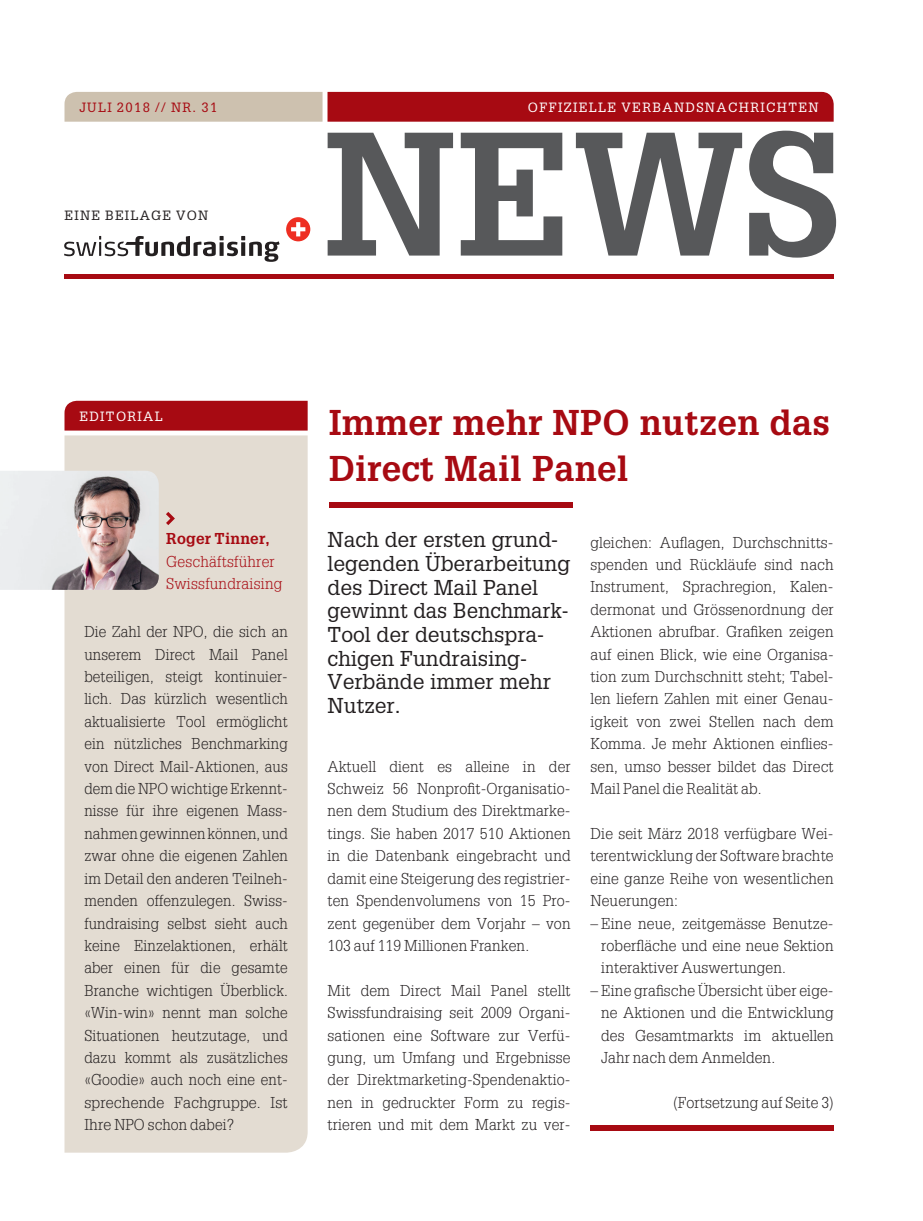
<style>
.page{position:relative;width:923px;height:1221px;background:#fff}
.page>*{position:absolute;margin:0;border:0;box-sizing:border-box;transform-origin:0 0}
.t1{font:700 171.5px "Glypha";color:#57585a}
.t2{font:700 35px/45.5px "Glypha";letter-spacing:.01em;color:#a70a12}
.t3{font:21px/23.6px "Glypha";color:#231f20}
.t4{font:300 15.4px/22.4px "Glypha";letter-spacing:.01em;color:#231f20;text-align:justify}
.Grundschrift_Blocksa{font:300 15.4px "Glypha";letter-spacing:.015em;color:#a70a12}
.Grundschrift_Blocksa-2{font:700 15.4px "Glypha";letter-spacing:.015em;color:#a70a12}
.t5{font:13.12px "Glypha";letter-spacing:.1em;color:#fff}
.t6{font:13.12px "Glypha";letter-spacing:.1em;color:#a70a12}
.t7{font:13.12px "Glypha";letter-spacing:.09em;color:#231f20}
</style>
<div class="page">
<svg style="left:64px;top:92px;width:769px;height:30px;background:#b54b4a"></svg>
<div style="left:64px;top:435px;width:244px;height:717px;background:#e3dcd2"></div>
<svg style="left:166px;top:512px;width:9px;height:13px"></svg>
<div style="left:64px;top:401px;width:244px;height:29px;background:#a70a12"></div>
<div style="left:329px;top:502px;width:243px;height:6px;background:#a70a12"></div>
<div style="left:64px;top:273px;width:769px;height:5px;background:#a70a12"></div>
<div style="left:590px;top:1124px;width:243px;height:6px;background:#a70a12"></div>
<img style="left:0;top:470px;width:159px;height:120px">
<div style="left:286px;top:217px;width:24px;height:24px;background:#ee2e22;border-radius:50%"></div>
<svg style="left:291px;top:222px;width:14px;height:14px"></svg>
<svg style="left:64px;top:236px;width:215px;height:26px"></svg>
<p class="t6" style="left:79px;top:100px;width:139px">JULI 2018 // NR. 31</p>
<p class="t5" style="left:528px;top:100px;width:292px">OFFIZIELLE VERBANDSNACHRICHTEN</p>
<p class="t7" style="left:64px;top:207px;width:145px">EINE BEILAGE VON</p>
<p class="t1" style="left:323px;top:88px;width:519px">NEWS</p>
<p class="t5" style="left:79px;top:408px;width:85px">EDITORIAL</p>
<p class="Grundschrift_Blocksa-2" style="left:166px;top:529px;width:105px">Roger Tinner,</p>
<p class="Grundschrift_Blocksa" style="left:166px;top:552px;width:110px">Geschäftsführer</p>
<p class="Grundschrift_Blocksa" style="left:166px;top:575px;width:118px">Swissfundraising</p>
<p class="t4" style="left:84px;top:620px;width:205px;text-align:left">Die Zahl der NPO, die sich an unserem Direct Mail Panel beteiligen, steigt kontinuier&shy;lich. Das kürzlich wesentlich aktualisierte Tool ermöglicht ein nützliches Benchmarking von Direct Mail-Aktionen, aus dem die NPO wichtige Erkennt&shy;nisse für ihre eigenen Mass&shy;nahmen gewinnen können, und zwar ohne die eigenen Zahlen im Detail den anderen Teilneh&shy;menden offenzulegen. Swiss&shy;fundraising selbst sieht auch keine Einzelaktionen, erhält aber einen für die gesamte<br>Branche wichtigen Überblick. «Win-win» nennt man solche<br>Situationen heutzutage, und dazu kommt als zusätzliches «Goodie» auch noch eine ent&shy;sprechende Fachgruppe. Ist<br>Ihre NPO schon dabei?</p>
<p class="t2" style="left:329px;top:399px;width:502px">Immer mehr NPO nutzen das<br>Direct Mail Panel</p>
<p class="t3" style="left:327px;top:527px;width:244px">Nach der ersten grund&shy;legenden Überarbeitung des Direct Mail Panel gewinnt das Benchmark-<br>Tool der deutschspra&shy;chigen Fundraising-<br>Verbände immer mehr<br>Nutzer.</p>
<p class="t4" style="left:327px;top:754px;width:245px;text-align:left">Aktuell dient es alleine in der Schweiz 56 Nonprofit-Organisatio&shy;nen dem Studium des Direktmarke&shy;tings. Sie haben 2017 510 Aktionen in die Datenbank eingebracht und damit eine Steigerung des registrier&shy;ten Spendenvolumens von 15 Pro&shy;zent gegenüber dem Vorjahr – von 103 auf 119 Millionen Franken.</p>
<p class="t4" style="left:327px;top:978px;width:245px;text-align:left">Mit dem Direct Mail Panel stellt Swissfundraising seit 2009 Organi&shy;sationen eine Software zur Verfü&shy;gung, um Umfang und Ergebnisse der Direktmarketing-Spendenaktio&shy;nen in gedruckter Form zu regis&shy;trieren und mit dem Markt zu ver-</p>
<p class="t4" style="left:590px;top:530px;width:245px">gleichen: Auflagen, Durchschnitts&shy;spenden und Rückläufe sind nach Instrument, Sprachregion, Kalen&shy;dermonat und Grössenordnung der Aktionen abrufbar. Grafiken zeigen auf einen Blick, wie eine Organisa&shy;tion zum Durchschnitt steht; Tabel&shy;len liefern Zahlen mit einer Genau&shy;igkeit von zwei Stellen nach dem Komma. Je mehr Aktionen einflies&shy;sen, umso besser bildet das Direct Mail Panel die Realität ab.</p>
<p class="t4" style="left:590px;top:822px;width:245px">Die seit März 2018 verfügbare Wei&shy;terentwicklung der Software brachte eine ganze Reihe von wesentlichen Neuerungen:</p>
<p class="t4" style="left:601px;top:911px;width:234px;text-indent:-11px">– Eine neue, zeitgemässe Benutze&shy;roberfläche und eine neue Sektion interaktiver Auswertungen.</p>
<p class="t4" style="left:601px;top:978px;width:234px;text-indent:-11px">– Eine grafische Übersicht über eige&shy;ne Aktionen und die Entwicklung des Gesamtmarkts im aktuellen Jahr nach dem Anmelden.</p>
<p class="t4" style="left:673px;top:1090px;width:162px">(Fortsetzung auf Seite 3)</p>
</div>
